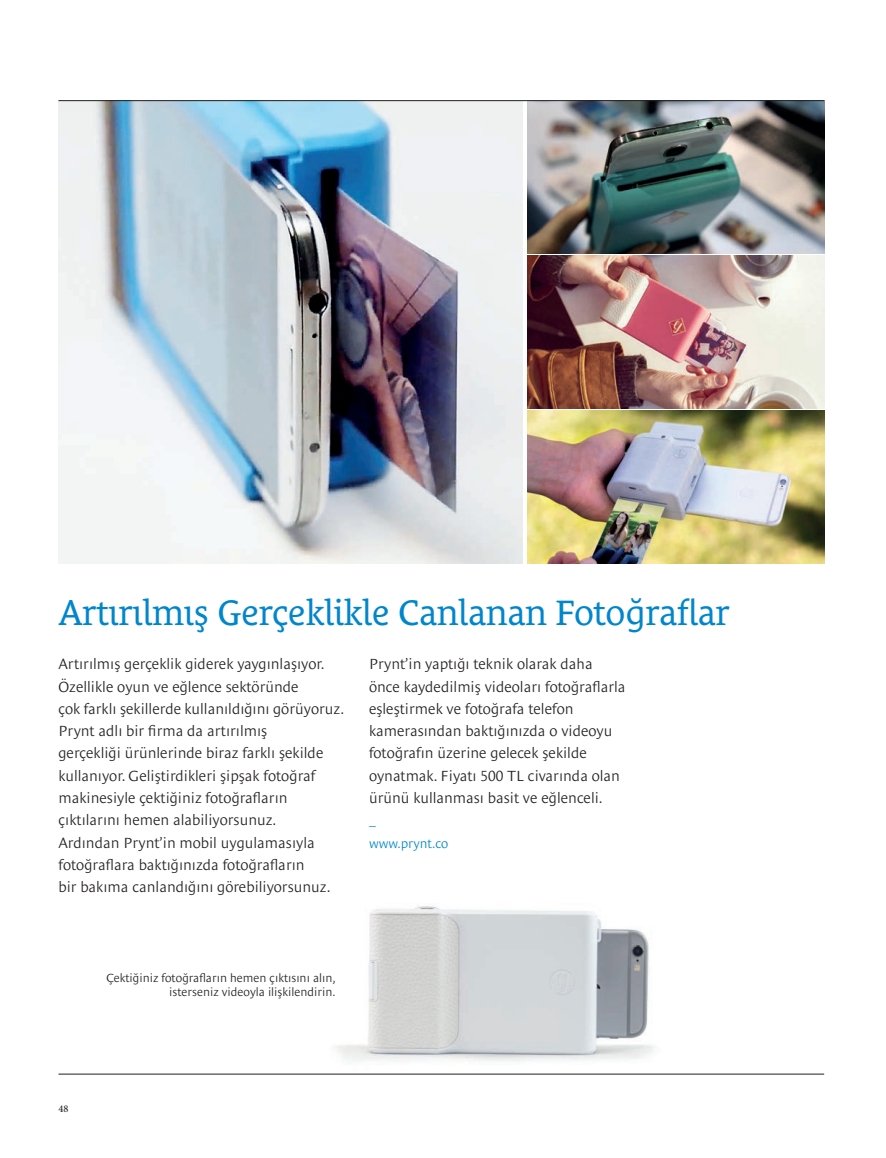
<style>
.page{position:relative;width:886px;height:1158px;background:#fff}
.page>*{position:absolute;margin:0;border:0;box-sizing:border-box;transform-origin:0 0}
.t1{font:36px "Le Monde Courrier Pro";letter-spacing:-.01em;color:#0086cc}
.t2{font:300 15px/22.4px "Le Monde Sans Pro";color:#231f20}
.t3{font:300 13.2px/22.4px "Le Monde Sans Pro";color:#0086cc}
.t4{font:300 12px/14.4px "Le Monde Sans Pro";color:#231f20;text-align:right}
.t5{font:500 10.35px "Minion Pro";color:#231f20}
</style>
<div class="page">
<img style="left:319px;top:905px;width:371px;height:170px">
<img style="left:58px;top:101px;width:464px;height:463px">
<img style="left:528px;top:101px;width:296px;height:152px">
<img style="left:528px;top:256px;width:296px;height:153px">
<img style="left:528px;top:411px;width:296px;height:153px">
<hr style="left:58px;top:1073px;width:766px;height:1px;background:#231f20">
<hr style="left:58px;top:100px;width:766px;height:1px;background:#231f20">
<h1 class="t1" style="left:58px;top:583px;width:673px">Artırılmış Gerçeklikle Canlanan Fotoğraflar</h1>
<p class="t2" style="left:58px;top:651px;width:287px">Artırılmış gerçeklik giderek yaygınlaşıyor.<br>Özellikle oyun ve eğlence sektöründe<br>çok farklı şekillerde kullanıldığını görüyoruz.<br>Prynt adlı bir firma da artırılmış<br>gerçekliği ürünlerinde biraz farklı şekilde kullanıyor. Geliştirdikleri şipşak fotoğraf makinesiyle çektiğiniz fotoğrafların çıktılarını hemen alabiliyorsunuz.<br>Ardından Prynt’in mobil uygulamasıyla fotoğraflara baktığınızda fotoğrafların<br>bir bakıma canlandığını görebiliyorsunuz.</p>
<p class="t2" style="left:369px;top:651px;width:258px">Prynt’in yaptığı teknik olarak daha önce kaydedilmiş videoları fotoğraflarla eşleştirmek ve fotoğrafa telefon kamerasından baktığınızda o videoyu fotoğrafın üzerine gelecek şekilde oynatmak. Fiyatı 500 TL civarında olan ürünü kullanması basit ve eğlenceli.</p>
<p class="t3" style="left:369px;top:808px;width:81px">_ www.prynt.co</p>
<p class="t4" style="left:106px;top:969px;width:231px">Çektiğiniz fotoğrafların hemen çıktısını alın, isterseniz videoyla ilişkilendirin.</p>
<p class="t5" style="left:58px;top:1101px;width:12px">48</p>
</div>
